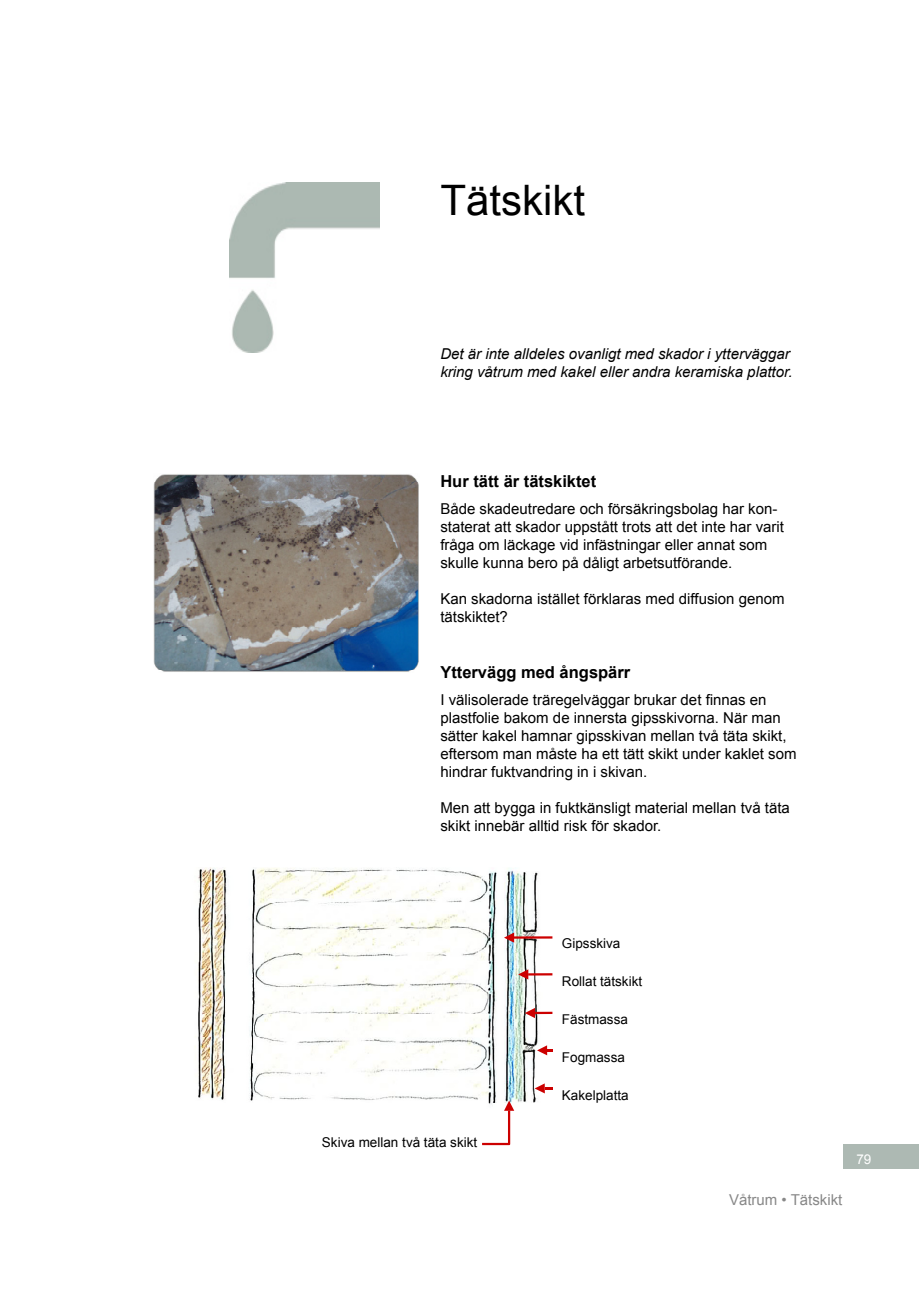
<style>
.page{position:relative;width:919px;height:1289px;background:#fff}
.page>*{position:absolute;margin:0;border:0;box-sizing:border-box;transform-origin:0 0}
.Rubrik{font:42px "Arial";color:#000}
.Rubrik-2{font:700 16.5px "Arial";color:#000}
.Rubrik-3{font:15px/18px "Arial";color:#000}
.Rubrik-4{font:italic 15px/18px "Arial";color:#000}
.Brödtext{font:15px "Arial";color:#888}
.t1{font:13.5px "Arial";color:#000}
.Bildtext{font:13.5px "Arial";color:#fff}
</style>
<div class="page">
<div style="left:843px;top:1144px;width:75px;height:25px;background:#adb9b3"></div>
<img style="left:230px;top:183px;width:149px;height:169px">
<img style="left:154px;top:474px;width:265px;height:198px">
<img style="left:195px;top:867px;width:348px;height:236px">
<svg style="left:482px;top:1100px;width:32px;height:45px"></svg>
<hr style="left:514px;top:936px;width:38px;height:2px;background:#c00">
<svg style="left:504px;top:932px;width:10px;height:10px"></svg>
<hr style="left:528px;top:973px;width:24px;height:2px;background:#c00">
<svg style="left:518px;top:969px;width:10px;height:10px"></svg>
<hr style="left:534px;top:1011px;width:18px;height:3px;background:#c00">
<svg style="left:525px;top:1007px;width:10px;height:11px"></svg>
<svg style="left:537px;top:1045px;width:15px;height:10px"></svg>
<svg style="left:534px;top:1083px;width:18px;height:10px"></svg>
<p class="Rubrik" style="left:440px;top:176px;width:146px">Tätskikt</p>
<p class="Rubrik-4" style="left:440px;top:345px;width:354px">Det är inte alldeles ovanligt med skador i ytterväggar kring våtrum med kakel eller andra keramiska plattor.</p>
<p class="Rubrik-2" style="left:440px;top:472px;width:157px">Hur tätt är tätskiktet</p>
<p class="Rubrik-3" style="left:440px;top:499px;width:345px">Både skadeutredare och försäkringsbolag har kon&shy;staterat att skador uppstått trots att det inte har varit fråga om läckage vid infästningar eller annat som skulle kunna bero på dåligt arbetsutförande.</p>
<p class="Rubrik-3" style="left:440px;top:589px;width:346px">Kan skadorna istället förklaras med diffusion genom tätskiktet?</p>
<p class="Rubrik-2" style="left:440px;top:662px;width:191px">Yttervägg med ångspärr</p>
<p class="Rubrik-3" style="left:440px;top:690px;width:357px">I välisolerade träregelväggar brukar det finnas en plastfolie bakom de innersta gipsskivorna. När man sätter kakel hamnar gipsskivan mellan två täta skikt, eftersom man måste ha ett tätt skikt under kaklet som hindrar fuktvandring in i skivan.</p>
<p class="Rubrik-3" style="left:440px;top:798px;width:351px">Men att bygga in fuktkänsligt material mellan två täta skikt innebär alltid risk för skador.</p>
<p class="t1" style="left:322px;top:1134px;width:157px">Skiva mellan två täta skikt</p>
<p class="t1" style="left:562px;top:935px;width:60px">Gipsskiva</p>
<p class="t1" style="left:562px;top:973px;width:82px">Rollat tätskikt</p>
<p class="t1" style="left:562px;top:1011px;width:68px">Fästmassa</p>
<p class="t1" style="left:562px;top:1049px;width:65px">Fogmassa</p>
<p class="t1" style="left:562px;top:1087px;width:68px">Kakelplatta</p>
<p class="Brödtext" style="left:729px;top:1190px;width:115px">Våtrum • Tätskikt</p>
<p class="Bildtext" style="left:856px;top:1151px;width:17px">79</p>
</div>
